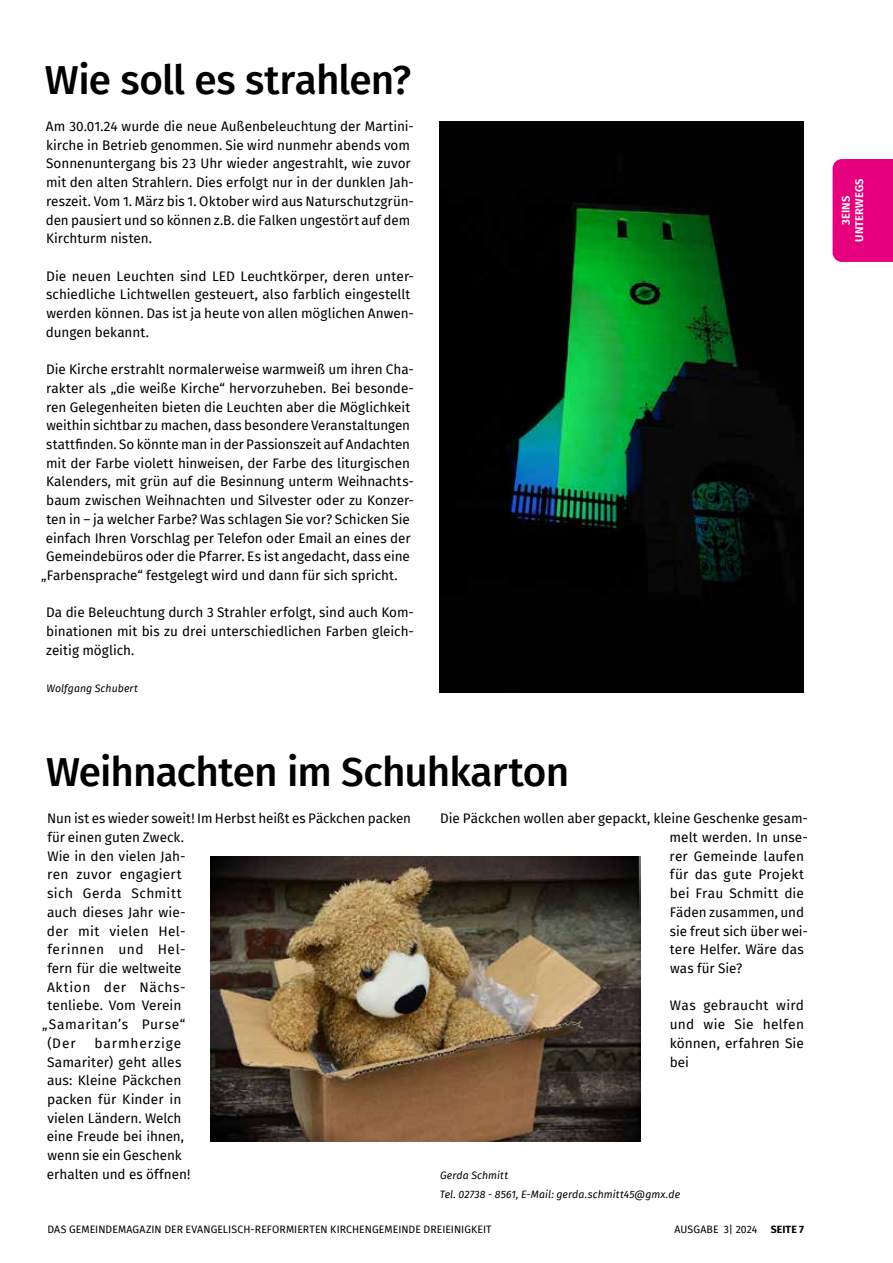
<style>
.page{position:relative;width:893px;height:1263px;background:#fff}
.page>*{position:absolute;margin:0;border:0;box-sizing:border-box;transform-origin:0 0}
.t1{font:500 40.5px "Fira Sans";letter-spacing:-.02em;color:#000}
.t2{font:13.5px/18.8px "Fira Sans";color:#000}
.t3{font:13.5px "Fira Sans";letter-spacing:.025em;color:#000}
.t4{font:13.5px "Fira Sans";letter-spacing:.05em;color:#000}
.t5{font:13.5px "Fira Sans";letter-spacing:.02em;color:#000}
.t6{font:13.5px "Fira Sans";letter-spacing:.045em;color:#000}
.t7{font:13.5px "Fira Sans";letter-spacing:.04em;color:#000}
.t8{font:600 11.25px/13.5px "Fira Sans";letter-spacing:.005em;color:#fff;text-align:center}
.t9{font:10.5px "Fira Sans";letter-spacing:.005em;color:#000}
.t10{font:italic 10.5px/18.8px "Fira Sans";letter-spacing:.01em;color:#000}
.t11{font:700 10.5px "Fira Sans";letter-spacing:.01em;color:#000}
</style>
<div class="page">
<div style="left:833px;top:159px;width:60px;height:103px;background:#e6007d"></div>
<img style="left:440px;top:122px;width:363px;height:570px">
<img style="left:210px;top:856px;width:430px;height:285px">
<h1 class="t1" style="left:45px;top:47px;width:368px">Wie soll es strahlen?</h1>
<p class="t2" style="left:46px;top:117px;width:370px">Am 30.01.24 wurde die neue Außenbeleuchtung der Martini&shy;kirche in Betrieb genommen. Sie wird nunmehr abends vom Sonnenuntergang bis 23 Uhr wieder angestrahlt, wie zuvor mit den alten Strahlern. Dies erfolgt nur in der dunklen Jah&shy;reszeit. Vom 1. März bis 1. Oktober wird aus Naturschutzgrün&shy;den pausiert und so können z.B. die Falken ungestört auf dem Kirchturm nisten.</p>
<p class="t2" style="left:46px;top:266px;width:370px">Die neuen Leuchten sind LED Leuchtkörper, deren unter&shy;schiedliche Lichtwellen gesteuert, also farblich eingestellt werden können. Das ist ja heute von allen möglichen Anwen&shy;dungen bekannt.</p>
<p class="t2" style="left:46px;top:360px;width:369px">Die Kirche erstrahlt normalerweise warmweiß um ihren Cha-</p>
<p class="t2" style="left:46px;top:378px;width:370px">rakter als „die weiße Kirche“ hervorzuheben. Bei besonde-</p>
<p class="t2" style="left:46px;top:397px;width:366px">ren Gelegenheiten bieten die Leuchten aber die Möglichkeit</p>
<p class="t2" style="left:46px;top:416px;width:365px">weithin sichtbar zu machen, dass besondere Veranstaltungen</p>
<p class="t2" style="left:46px;top:435px;width:365px">stattfinden. So könnte man in der Passionszeit auf Andachten</p>
<p class="t2" style="left:46px;top:453px;width:366px">mit der Farbe violett hinweisen, der Farbe des liturgischen</p>
<p class="t2" style="left:46px;top:472px;width:369px">Kalenders, mit grün auf die Besinnung unterm Weihnachts-</p>
<p class="t2" style="left:46px;top:491px;width:369px">baum zwischen Weihnachten und Silvester oder zu Konzer-</p>
<p class="t2" style="left:46px;top:509px;width:365px">ten in – ja welcher Farbe? Was schlagen Sie vor? Schicken Sie</p>
<p class="t2" style="left:46px;top:528px;width:366px">einfach Ihren Vorschlag per Telefon oder Email an eines der</p>
<p class="t2" style="left:46px;top:547px;width:365px">Gemeindebüros oder die Pfarrer. Es ist angedacht, dass eine</p>
<p class="t2" style="left:41px;top:566px;width:358px">„Farbensprache“ festgelegt wird und dann für sich spricht.</p>
<p class="t2" style="left:46px;top:603px;width:369px;text-align:justify">Da die Beleuchtung durch 3 Strahler erfolgt, sind auch Kom&shy;binationen mit bis zu drei unterschiedlichen Farben gleich&shy;zeitig möglich.</p>
<p class="t10" style="left:46px;top:679px;width:93px">Wolfgang Schubert</p>
<h1 class="t1" style="left:46px;top:739px;width:525px">Weihnachten im Schuhkarton</h1>
<p class="t2" style="left:47px;top:809px;width:365px">Nun ist es wieder soweit! Im Herbst heißt es Päckchen packen</p>
<p class="t2" style="left:47px;top:827px;width:138px">für einen guten Zweck.</p>
<p class="t2" style="left:47px;top:846px;width:140px">Wie in den vielen Jah-</p>
<p class="t5" style="left:47px;top:864px;width:136px">ren zuvor engagiert</p>
<p class="t3" style="left:47px;top:883px;width:136px">sich Gerda Schmitt</p>
<p class="t2" style="left:47px;top:902px;width:140px">auch dieses Jahr wie-</p>
<p class="t3" style="left:47px;top:921px;width:140px">der mit vielen Hel-</p>
<p class="t6" style="left:47px;top:939px;width:140px">ferinnen und Hel-</p>
<p class="t2" style="left:47px;top:958px;width:136px">fern für die weltweite</p>
<p class="t7" style="left:47px;top:977px;width:140px">Aktion der Nächs-</p>
<p class="t2" style="left:47px;top:996px;width:136px">tenliebe. Vom Verein</p>
<p class="t4" style="left:42px;top:1014px;width:145px">„Samaritan’s Purse“</p>
<p class="t2" style="left:47px;top:1033px;width:30px">(Der</p>
<p class="t2" style="left:670px;top:809px;width:140px;text-indent:-229px">Die Päckchen wollen aber gepackt, kleine Geschenke gesam&shy;melt werden. In unse&shy;rer Gemeinde laufen für das gute Projekt bei Frau Schmitt die<br>Fäden zusammen, und sie freut sich über wei&shy;tere Helfer. Wäre das was für Sie?</p>
<p class="t2" style="left:670px;top:996px;width:136px;text-align:justify">Was gebraucht wird und wie Sie helfen können, erfahren Sie bei</p>
<p class="t2" style="left:47px;top:1033px;width:145px;text-indent:47px">barmherzige<br>Samariter) geht alles aus: Kleine Päckchen packen für Kinder in vielen Ländern. Welch eine Freude bei ihnen, wenn sie ein Geschenk erhalten und es öffnen!</p>
<p class="t10" style="left:440px;top:1165px;width:242px">Gerda Schmitt<br>Tel. 02738 - 8561, E-Mail: gerda.schmitt45@gmx.de</p>
<p class="t9" style="left:48px;top:1221px;width:446px">DAS GEMEINDEMAGAZIN DER EVANGELISCH-REFORMIERTEN KIRCHENGEMEINDE DREIEINIGKEIT</p>
<p class="t9" style="left:675px;top:1222px;width:84px">AUSGABE 3| 2024</p>
<p class="t11" style="left:771px;top:1221px;width:35px">SEITE 7</p>
<p class="t8" style="left:838px;top:242px;width:65px;rotate:-90deg">3EINS<br>UNTERWEGS</p>
</div>
